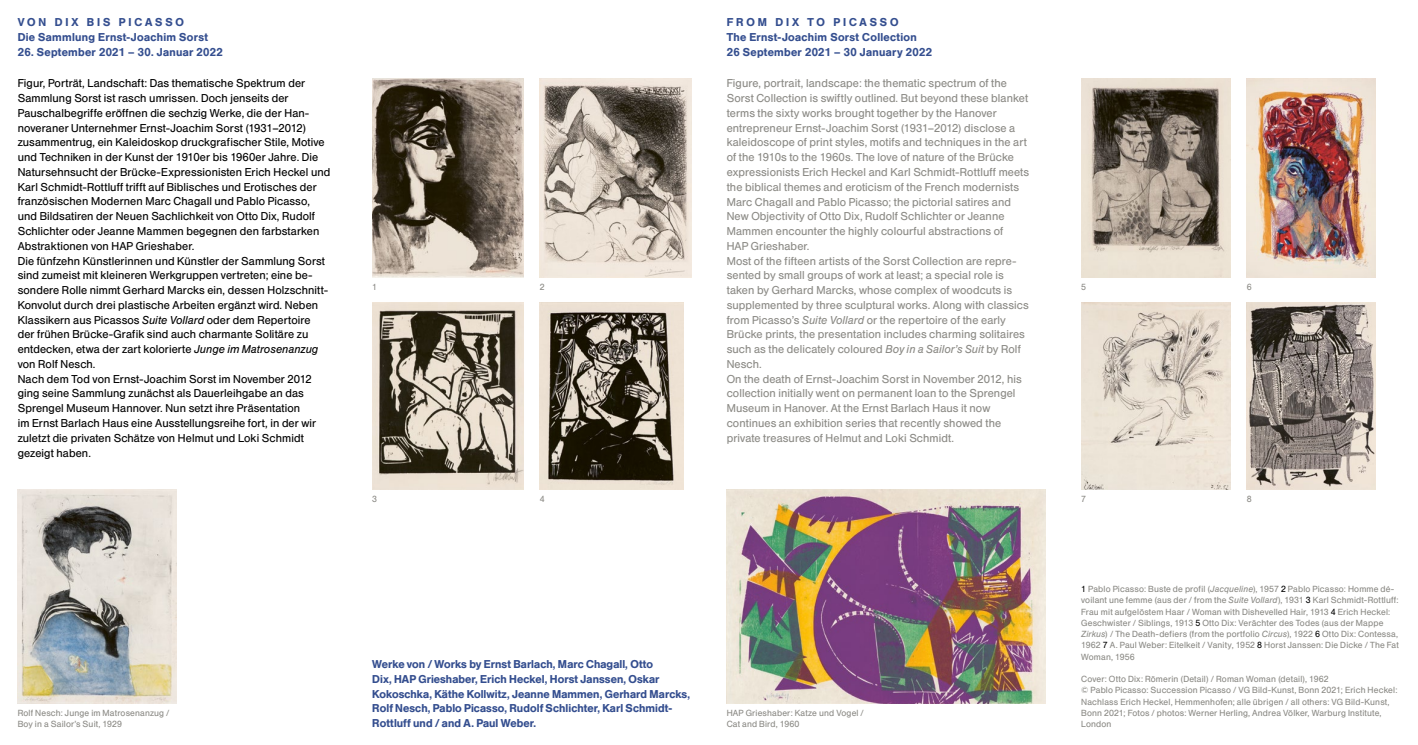
<style>
.page{position:relative;width:1418px;height:745px;background:#fff}
.page>*{position:absolute;margin:0;border:0;box-sizing:border-box;transform-origin:0 0}
.t1{font:11.25px/14.8px "Helvetica BSK";letter-spacing:.01em;color:#000}
.t2{font:11.25px/14.8px "Helvetica BSK";letter-spacing:.01em;color:#8b8a85}
.t3{font:500 11.25px/14.8px "Helvetica BSK";letter-spacing:.015em;color:#344e8f}
.t4{font:500 11.25px/14.8px "Helvetica BSK";letter-spacing:.035em;color:#344e8f}
.t5{font:8.75px/11.2px "Helvetica BSK";letter-spacing:.015em;color:#8b8a85}
.s1{font-style:italic}
.s2{color:#000}
</style>
<div class="page">
<img style="left:540px;top:79px;width:151px;height:198px">
<img style="left:372px;top:302px;width:151px;height:187px">
<img style="left:1246px;top:302px;width:129px;height:187px">
<img style="left:1081px;top:302px;width:149px;height:187px">
<img style="left:1246px;top:79px;width:129px;height:198px">
<img style="left:18px;top:489px;width:158px;height:213px">
<img style="left:726px;top:489px;width:319px;height:213px">
<img style="left:1081px;top:79px;width:149px;height:198px">
<img style="left:372px;top:79px;width:151px;height:198px">
<img style="left:540px;top:302px;width:143px;height:187px">
<p class="t4" style="left:18px;top:15px;width:192px">VON DIX BIS PICASSO<br>Die Sammlung Ernst-Joachim Sorst</p>
<p class="t3" style="left:18px;top:44px;width:207px">26. September 2021 – 30. Januar 2022</p>
<p class="t4" style="left:726px;top:15px;width:207px">FROM DIX TO PICASSO<br>The Ernst-Joachim Sorst Collection<br>26 September 2021 – 30 January 2022</p>
<p class="t1" style="left:18px;top:76px;width:314px">Figur, Porträt, Landschaft: Das thematische Spektrum der Sammlung Sorst ist rasch umrissen. Doch jenseits der Pauschalbegriffe eröffnen die sechzig Werke, die der Han&shy;noveraner Unternehmer Ernst-Joachim Sorst (1931–2012) zusammentrug, ein Kaleidoskop druckgrafischer Stile, Motive und Techniken in der Kunst der 1910er bis 1960er Jahre. Die Natursehnsucht der Brücke-Expressionisten Erich Heckel und Karl Schmidt-Rottluff trifft auf Biblisches und Erotisches der französischen Modernen Marc Chagall und Pablo Picasso, und Bildsatiren der Neuen Sachlichkeit von Otto Dix, Rudolf Schlichter oder Jeanne Mammen begegnen den farbstarken Abstraktionen von HAP Grieshaber.<br>Die fünfzehn Künstlerinnen und Künstler der Sammlung Sorst sind zumeist mit kleineren Werkgruppen vertreten; eine be&shy;sondere Rolle nimmt Gerhard Marcks ein, dessen Holzschnitt-Konvolut durch drei plastische Arbeiten ergänzt wird. Neben Klassikern aus Picassos <span class="s1">Suite Vollard</span> oder dem Repertoire<br>der frühen Brücke-Grafik sind auch charmante Solitäre zu entdecken, etwa der zart kolorierte <span class="s1">Junge im Matrosenanzug </span>von Rolf Nesch.<br>Nach dem Tod von Ernst-Joachim Sorst im November 2012 ging seine Sammlung zunächst als Dauerleihgabe an das Sprengel Museum Hannover. Nun setzt ihre Präsentation<br>im Ernst Barlach Haus eine Ausstellungsreihe fort, in der wir zuletzt die privaten Schätze von Helmut und Loki Schmidt gezeigt haben.</p>
<p class="t5" style="left:372px;top:282px;width:6px">1</p>
<p class="t5" style="left:540px;top:282px;width:6px">2</p>
<p class="t2" style="left:726px;top:76px;width:304px">Figure, portrait, landscape: the thematic spectrum of the Sorst Collection is swiftly outlined. But beyond these blanket terms the sixty works brought together by the Hanover entrepreneur Ernst-Joachim Sorst (1931–2012) disclose a kaleidoscope of print styles, motifs and techniques in the art of the 1910s to the 1960s. The love of nature of the Brücke expressionists Erich Heckel and Karl Schmidt-Rottluff meets the biblical themes and eroticism of the French modernists Marc Chagall and Pablo Picasso; the pictorial satires and New Objectivity of Otto Dix, Rudolf Schlichter or Jeanne Mammen encounter the highly colourful abstractions of<br>HAP Grieshaber.<br>Most of the fifteen artists of the Sorst Collection are repre&shy;sented by small groups of work at least; a special role is taken by Gerhard Marcks, whose complex of woodcuts is supplemented by three sculptural works. Along with classics from Picasso’s <span class="s1">Suite Vollard</span> or the repertoire of the early Brücke prints, the presentation includes charming solitaires such as the delicately coloured <span class="s1">Boy in a Sailor’s Suit</span> by Rolf Nesch.<br>On the death of Ernst-Joachim Sorst in November 2012, his collection initially went on permanent loan to the Sprengel Museum in Hanover. At the Ernst Barlach Haus it now continues an exhibition series that recently showed the private treasures of Helmut and Loki Schmidt.</p>
<p class="t5" style="left:1081px;top:282px;width:6px">5</p>
<p class="t5" style="left:1246px;top:282px;width:6px">6</p>
<p class="t5" style="left:372px;top:493px;width:6px">3</p>
<p class="t5" style="left:540px;top:493px;width:6px">4</p>
<p class="t5" style="left:1081px;top:493px;width:6px">7</p>
<p class="t5" style="left:1246px;top:493px;width:6px">8</p>
<p class="t5" style="left:18px;top:707px;width:153px">Rolf Nesch: Junge im Matrosenanzug /<br>Boy in a Sailor’s Suit, 1929</p>
<p class="t3" style="left:372px;top:656px;width:319px">Werke von / Works by Ernst Barlach, Marc Chagall, Otto<br>Dix, HAP Grieshaber, Erich Heckel, Horst Janssen, Oskar Kokoschka, Käthe Kollwitz, Jeanne Mammen, Gerhard Marcks, Rolf Nesch, Pablo Picasso, Rudolf Schlichter, Karl Schmidt-Rottluff und / and A. Paul Weber.</p>
<p class="t5" style="left:726px;top:707px;width:139px">HAP Grieshaber: Katze und Vogel /<br>Cat and Bird, 1960</p>
<p class="t5" style="left:1081px;top:583px;width:319px"><span class="s2">1</span> Pablo Picasso: Buste de profil (<span class="s1">Jacqueline</span>), 1957 <span class="s2">2</span> Pablo Picasso: Homme dé&shy;voilant une femme (aus der / from the <span class="s1">Suite Vollard</span>), 1931 <span class="s2">3</span> Karl Schmidt-Rottluff:<br>Frau mit aufgelöstem Haar / Woman with Dishevelled Hair, 1913 <span class="s2">4</span> Erich Heckel:<br>Geschwister / Siblings, 1913 <span class="s2">5</span> Otto Dix: Verächter des Todes (aus der Mappe <span class="s1">Zirkus</span>) / The Death-defiers (from the portfolio <span class="s1">Circus</span>), 1922 <span class="s2">6</span> Otto Dix: Contessa, 1962 <span class="s2">7</span> A. Paul Weber: Eitelkeit / Vanity, 1952 <span class="s2">8</span> Horst Janssen: Die Dicke / The Fat Woman, 1956</p>
<p class="t5" style="left:1081px;top:673px;width:318px">Cover: Otto Dix: Römerin (Detail) / Roman Woman (detail), 1962<br>© Pablo Picasso: Succession Picasso / VG Bild-Kunst, Bonn 2021; Erich Heckel:<br>Nachlass Erich Heckel, Hemmenhofen; alle übrigen / all others: VG Bild-Kunst, Bonn 2021; Fotos / photos: Werner Herling, Andrea Völker, Warburg Institute, London</p>
</div>
